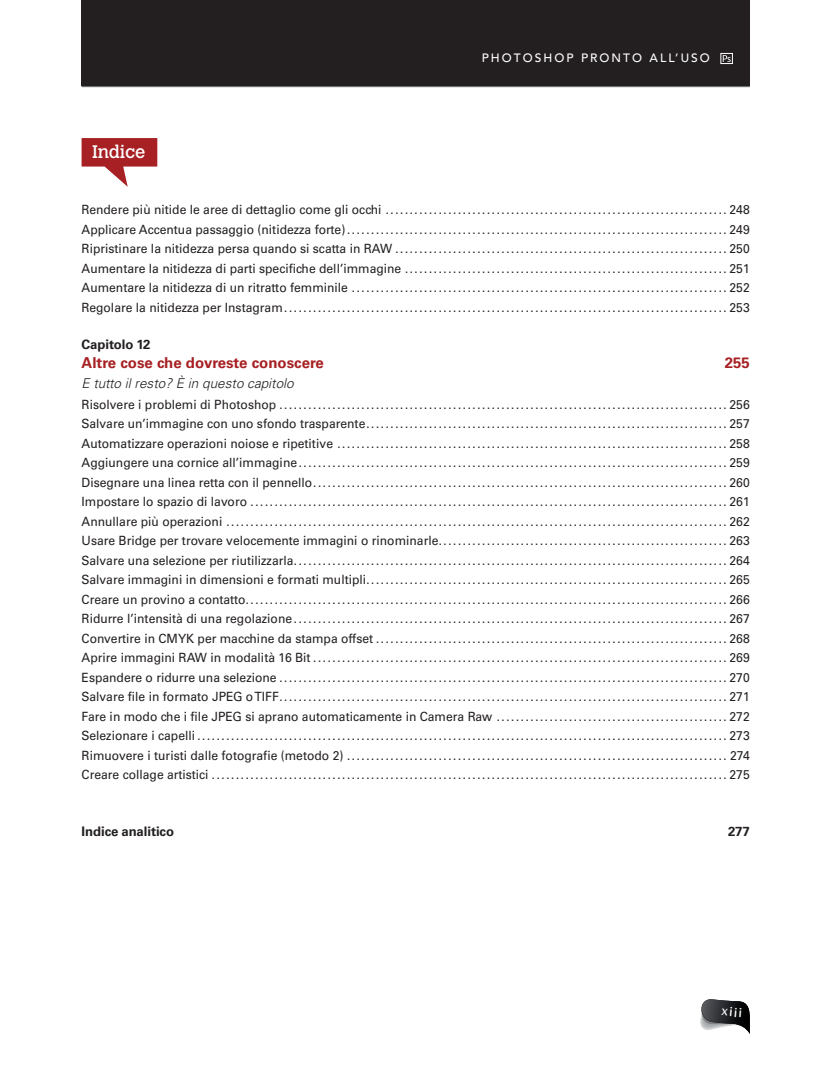
<style>
.page{position:relative;width:830px;height:1084px;background:#fff}
.page>*{position:absolute;margin:0;border:0;box-sizing:border-box;transform-origin:0 0}
.t1{font:18px "Calvert MT Std";letter-spacing:-.01em;color:#fff}
.t2{font:700 15px "Univers LT Std";color:#a72023}
.t3{font:italic 300 13.5px "Univers LT Std";color:#231f20}
.t4{font:13.5px "Marmelad";color:#fff}
.t5{font:700 13.2px "Univers LT Std";letter-spacing:-.005em;color:#231f20}
.t6{font:12.75px "Univers LT Std";color:#231f20;scale:.95 1}
.t7{font:12px/19.5px "Univers LT Std";color:#231f20;text-align:justify;scale:.95 1}
.t8{font:500 12px "Avenir LT Std";letter-spacing:.17em;color:#fff}
.s1{font-size:12.75px}
.s2{font-size:12px}
</style>
<div class="page">
<hr style="left:82px;top:86px;width:667px;height:1px;background:#6c6d70">
<svg style="left:700px;top:999px;width:49px;height:34px"></svg>
<div style="left:82px;top:0;width:667px;height:86px;background:#231f20"></div>
<svg style="left:82px;top:138px;width:75px;height:49px"></svg>
<div style="left:720px;top:53px;width:12px;height:11px;border:1px solid #fff"></div>
<svg style="left:722px;top:55px;width:8px;height:7px"></svg>
<h1 class="t1" style="left:92px;top:142px;width:55px">Indice</h1>
<p class="t8" style="left:481px;top:50px;width:229px">PHOTOSHOP PRONTO ALL’USO</p>
<p class="t7" style="left:82px;top:200px;width:704px"><span class="s1">Rendere più nitide le aree di dettaglio come gli occhi</span> .......................................................................<span class="s1">248<br>Applicare Accentua passaggio (nitidezza forte)</span>...............................................................................<span class="s1">249<br>Ripristinare la nitidezza persa quando si scatta in RAW</span> .....................................................................<span class="s1">250<br>Aumentare la nitidezza di parti specifiche dell’immagine</span> ...................................................................<span class="s1">251<br>Aumentare la nitidezza di un ritratto femminile</span> ..............................................................................<span class="s1">252<br>Regolare la nitidezza per Instagram</span>............................................................................................<span class="s1">253</span></p>
<p class="t5" style="left:82px;top:337px;width:70px">Capitolo 12</p>
<p class="t2" style="left:82px;top:354px;width:243px">Altre cose che dovreste conoscere</p>
<p class="t2" style="left:724px;top:354px;width:27px">255</p>
<p class="t3" style="left:82px;top:375px;width:214px">E tutto il resto? È in questo capitolo</p>
<p class="t7" style="left:82px;top:395px;width:704px"><span class="s1">Risolvere i problemi di Photoshop</span> .............................................................................................<span class="s1">256<br>Salvare un’immagine con uno sfondo trasparente</span>...........................................................................<span class="s1">257<br>Automatizzare operazioni noiose e ripetitive</span> .................................................................................<span class="s1">258<br>Aggiungere una cornice all’immagine</span>.........................................................................................<span class="s1">259<br>Disegnare una linea retta con il pennello</span>......................................................................................<span class="s1">260<br>Impostare lo spazio di lavoro</span> ...................................................................................................<span class="s1">261<br>Annullare più operazioni</span> ........................................................................................................<span class="s1">262<br>Usare Bridge per trovare velocemente immagini o rinominarle</span>............................................................<span class="s1">263<br>Salvare una selezione per riutilizzarla</span>..........................................................................................<span class="s1">264<br>Salvare immagini in dimensioni e formati multipli</span>...........................................................................<span class="s1">265<br>Creare un provino a contatto</span>....................................................................................................<span class="s1">266<br>Ridurre l’intensità di una regolazione</span>..........................................................................................<span class="s1">267<br>Convertire in CMYK per macchine da stampa offset</span>.........................................................................<span class="s1">268<br>Aprire immagini RAW in modalità 16 Bit</span>......................................................................................<span class="s1">269<br>Espandere o ridurre una selezione</span>.............................................................................................<span class="s1">270<br>Salvare file in formato JPEG o TIFF</span>.............................................................................................<span class="s1">271</span></p>
<p class="t6" style="left:82px;top:708px;width:704px">Fare in modo che i file JPEG si aprano automaticamente in Camera Raw <span class="s2">................................................</span>272</p>
<p class="t7" style="left:82px;top:726px;width:704px"><span class="s1">Selezionare i capelli</span>..............................................................................................................<span class="s1">273<br>Rimuovere i turisti dalle fotografie (metodo 2)</span> ............................................................................... <span class="s1">274<br>Creare collage artistici</span> ...........................................................................................................<span class="s1">275</span></p>
<p class="t5" style="left:82px;top:823px;width:94px">Indice analitico</p>
<p class="t5" style="left:727px;top:823px;width:23px">277</p>
<p class="t4" style="left:722px;top:1002px;width:22px;rotate:5deg">xiii</p>
</div>
